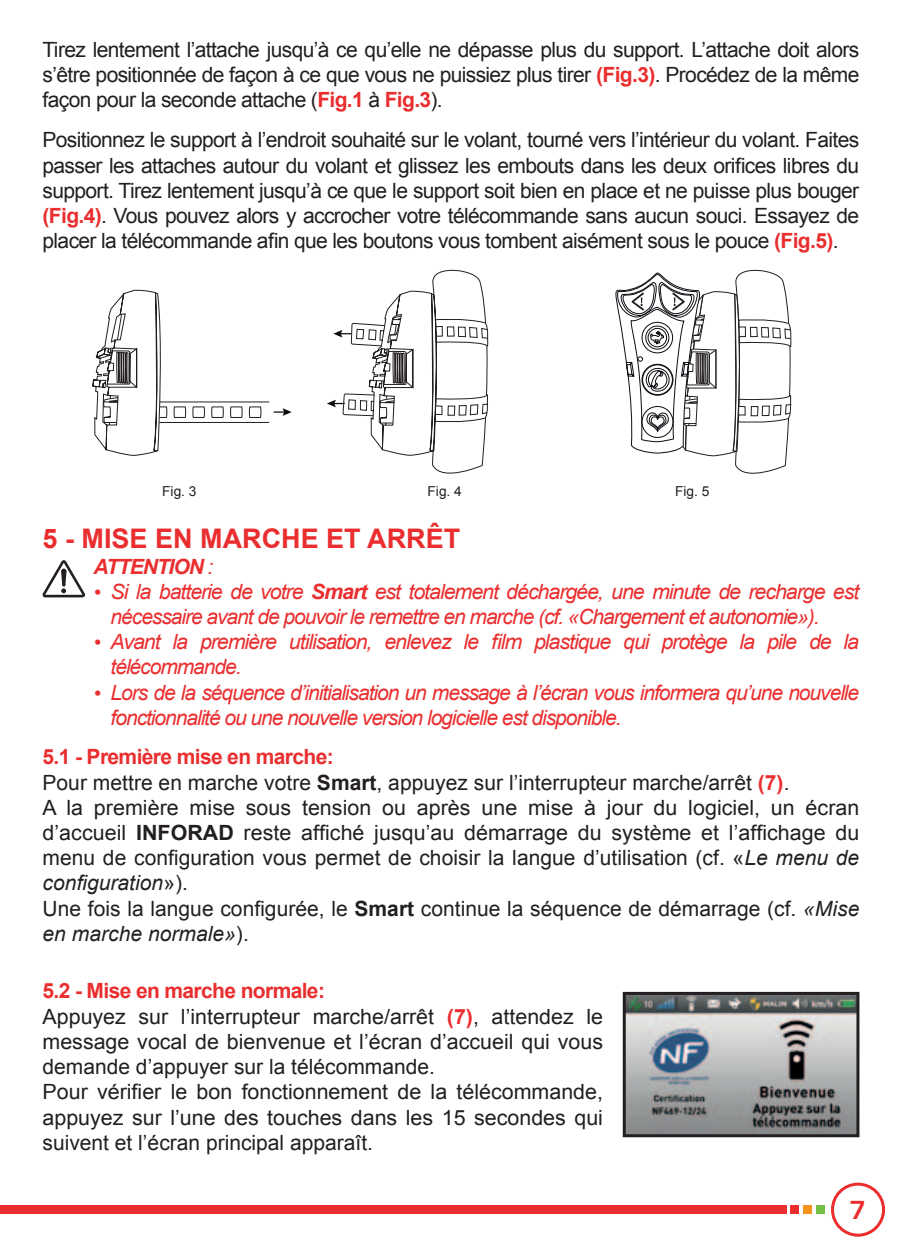
<style>
.page{position:relative;width:902px;height:1259px;background:#fff}
.page>*{position:absolute;margin:0;border:0;box-sizing:border-box;transform-origin:0 0}
.t1{font:700 27px "Arial";color:#ea2e2f}
.t2{font:700 27px "Eurostile";color:#ea2e2f}
.t3{font:21px/25.2px "Arial";color:#231f20}
.t4{font:italic 21px/25.2px "Arial";letter-spacing:-.05em;color:#ea2e2f}
.t5{font:italic 700 21px "Arial";letter-spacing:-.05em;color:#ea2e2f}
.t6{font:13.8px "Arial";color:#231f20}
.s1{font-weight:700;color:#ea2e2f}
.s2{font-weight:400}
.s3{font-family:"Times New Roman"}
.s4{font-weight:700}
.s5{font-style:italic}
</style>
<div class="page">
<div style="left:830px;top:1182px;width:54px;height:54px;border:3px solid #ea2e2f;border-radius:50%"></div>
<div style="left:0;top:1205px;width:786px;height:9px;background:#ea2e2f"></div>
<div style="left:790px;top:1205px;width:9px;height:9px;background:#ea2e2f"></div>
<div style="left:803px;top:1205px;width:8px;height:9px;background:#f7931d"></div>
<div style="left:815px;top:1205px;width:9px;height:9px;background:#71bf44"></div>
<svg style="left:43px;top:560px;width:42px;height:37px"></svg>
<svg style="left:92px;top:290px;width:200px;height:166px"></svg>
<svg style="left:327px;top:269px;width:162px;height:205px"></svg>
<svg style="left:615px;top:269px;width:177px;height:205px"></svg>
<img style="left:626px;top:996px;width:229px;height:137px">
<div style="left:622px;top:992px;width:237px;height:145px;border:3px solid #231f20"></div>
<p class="t3" style="left:43px;top:37px;width:818px;text-align:justify">Tirez lentement l’attache jusqu’à ce qu’elle ne dépasse plus du support. L’attache doit alors s’être positionnée de façon à ce que vous ne puissiez plus tirer <span class="s1">(Fig.3)</span>. Procédez de la même façon pour la seconde attache (<span class="s1">Fig.1</span> à <span class="s1">Fig.3</span>).</p>
<p class="t3" style="left:43px;top:128px;width:818px;text-align:justify">Positionnez le support à l’endroit souhaité sur le volant, tourné vers l’intérieur du volant. Faites passer les attaches autour du volant et glissez les embouts dans les deux orifices libres du support. Tirez lentement jusqu’à ce que le support soit bien en place et ne puisse plus bouger <span class="s1">(Fig.4)</span>. Vous pouvez alors y accrocher votre télécommande sans aucun souci. Essayez de placer la télécommande afin que les boutons vous tombent aisément sous le pouce <span class="s1">(Fig.5)</span>.</p>
<p class="t6" style="left:162px;top:482px;width:36px">Fig. 3</p>
<p class="t6" style="left:427px;top:482px;width:36px">Fig. 4</p>
<p class="t6" style="left:675px;top:482px;width:36px">Fig. 5</p>
<p class="t1" style="left:43px;top:521px;width:419px">5 - Mise en marche et arrêt</p>
<p class="t5" style="left:94px;top:552px;width:121px">ATTENTION <span class="s2">:</span></p>
<p class="t4" style="left:111px;top:579px;width:750px;text-indent:-17px"><span class="s3">•</span> Si la batterie de votre <span class="s4">Smart</span> est totalement déchargée, une minute de recharge est nécessaire avant de pouvoir le remettre en marche (cf. «Chargement et autonomie»).</p>
<p class="t4" style="left:111px;top:629px;width:750px;text-indent:-17px"><span class="s3">•</span> Avant la première utilisation, enlevez le film plastique qui protège la pile de la télécommande.</p>
<p class="t4" style="left:111px;top:680px;width:750px;text-indent:-17px"><span class="s3">•</span> Lors de la séquence d’initialisation un message à l’écran vous informera qu’une nouvelle fonctionnalité ou une nouvelle version logicielle est disponible.</p>
<p class="t3" style="left:43px;top:744px;width:818px"><span class="s1">5.1 - Première mise en marche:<br></span>Pour mettre en marche votre <span class="s4">Smart</span>, appuyez sur l’interrupteur marche/arrêt <span class="s1">(7)</span>.<br>A la première mise sous tension ou après une mise à jour du logiciel, un écran d’accueil <span class="s4">INFORA</span></p>
<p class="t3" style="left:43px;top:820px;width:818px;text-indent:176px"><span class="s4">D</span> reste affiché jusqu’au démarrage du système et l’affichage du menu de configuration vous permet de choisir la langue d’utilisation (cf. «<span class="s5">Le menu de configuration</span>»).<br>Une fois la langue configurée, le <span class="s4">Smart</span> continue la séquence de démarrage (cf. <span class="s5">«Mise en marche normale»</span>).</p>
<p class="t3" style="left:43px;top:978px;width:562px"><span class="s1">5.2 - Mise en marche normale:<br></span>Appuyez sur l’interrupteur marche/arrêt <span class="s1">(7)</span>, attendez le message vocal de bienvenue et l’écran d’accueil qui vous demande d’appuyer sur la télécommande.<br>Pour vérifier le bon fonctionnement de la télécommande, appuyez sur l’une des touches dans les 15 secondes qui suivent et l’écran principal apparaît.</p>
<p class="t2" style="left:849px;top:1195px;width:18px">7</p>
</div>
